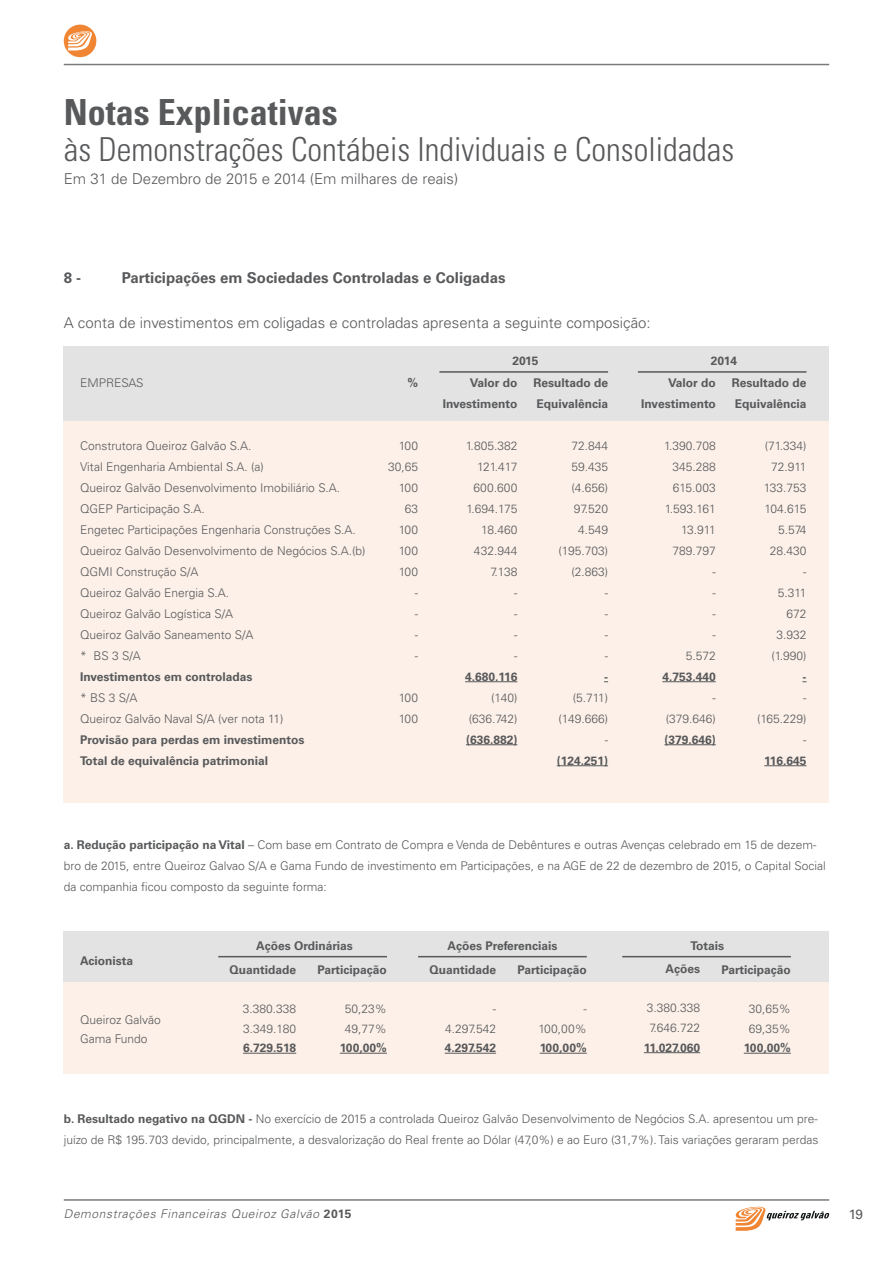
<style>
.page{position:relative;width:893px;height:1263px;background:#fff}
.page>*{position:absolute;margin:0;border:0;box-sizing:border-box;transform-origin:0 0}
.t1{font:700 condensed 36px "Univers";color:#58595b}
.t2{font:300 condensed 33px "Univers";color:#58595b}
.t3{font:300 15px "Univers";color:#58595b}
.t4{font:700 15px "Univers";color:#58595b}
.t5{font:13.5px "Univers";color:#58595b}
.t6{font:300 12px/21px "Univers";color:#58595b;text-align:right}
.t7{font:700 12px/21px "Univers";color:#58595b}
.t8{font:italic 300 12px "Univers";letter-spacing:.05em;color:#58595b}
.s1{font-weight:700}
.s2{font-weight:700;font-style:normal}
</style>
<div class="page">
<svg style="left:735px;top:1207px;width:94px;height:24px"></svg>
<hr style="left:64px;top:1199px;width:765px;height:2px;background:#58595b">
<hr style="left:64px;top:64px;width:765px;height:1px;background:#58595b">
<div style="left:64px;top:25px;width:32px;height:32px;background:#f08534;border-radius:50%"></div>
<svg style="left:68px;top:31px;width:24px;height:20px"></svg>
<div style="left:64px;top:347px;width:765px;height:456px;background:#fcf0e8"></div>
<div style="left:64px;top:347px;width:765px;height:74px;background:#e3e3e3"></div>
<hr style="left:465px;top:681px;width:52px;height:1px;background:#58595b">
<hr style="left:466px;top:744px;width:51px;height:1px;background:#58595b">
<hr style="left:557px;top:765px;width:51px;height:1px;background:#58595b">
<hr style="left:439px;top:371px;width:169px;height:2px;background:#58595b">
<hr style="left:662px;top:681px;width:54px;height:1px;background:#58595b">
<hr style="left:664px;top:744px;width:52px;height:1px;background:#58595b">
<hr style="left:764px;top:765px;width:42px;height:1px;background:#58595b">
<hr style="left:638px;top:371px;width:168px;height:2px;background:#58595b">
<div style="left:64px;top:931px;width:765px;height:143px;background:#fcf0e8"></div>
<div style="left:64px;top:931px;width:765px;height:51px;background:#e3e3e3"></div>
<hr style="left:243px;top:1053px;width:53px;height:1px;background:#58595b">
<hr style="left:340px;top:1053px;width:47px;height:1px;background:#58595b">
<hr style="left:218px;top:956px;width:169px;height:1px;background:#58595b">
<hr style="left:644px;top:1052px;width:56px;height:1px;background:#58595b">
<hr style="left:744px;top:1053px;width:47px;height:1px;background:#58595b">
<hr style="left:622px;top:956px;width:169px;height:1px;background:#58595b">
<hr style="left:445px;top:1053px;width:51px;height:1px;background:#58595b">
<hr style="left:540px;top:1053px;width:47px;height:1px;background:#58595b">
<hr style="left:418px;top:956px;width:169px;height:1px;background:#58595b">
<h1 class="t1" style="left:64px;top:90px;width:275px">Notas Explicativas</h1>
<h2 class="t2" style="left:64px;top:130px;width:672px">às Demonstrações Contábeis Individuais e Consolidadas</h2>
<p class="t3" style="left:64px;top:169px;width:396px">Em 31 de Dezembro de 2015 e 2014 (Em milhares de reais)</p>
<p class="t4" style="left:64px;top:269px;width:19px">8 -</p>
<p class="t4" style="left:122px;top:269px;width:385px">Participações em Sociedades Controladas e Coligadas</p>
<p class="t3" style="left:64px;top:314px;width:588px">A conta de investimentos em coligadas e controladas apresenta a seguinte composição:</p>
<p class="t7" style="left:512px;top:351px;width:28px">2015</p>
<p class="t7" style="left:711px;top:351px;width:28px">2014</p>
<p class="t6" style="left:80px;top:372px;width:65px">EMPRESAS</p>
<p class="t6" style="left:80px;top:435px;width:287px;text-align:left">Construtora Queiroz Galvão S.A.<br>Vital Engenharia Ambiental S.A. (a)<br>Queiroz Galvão Desenvolvimento Imobiliário S.A.<br>QGEP Participação S.A.<br>Engetec Participações Engenharia Construções S.A.<br>Queiroz Galvão Desenvolvimento de Negócios S.A.(b)<br>QGMI Construção S/A<br>Queiroz Galvão Energia S.A.<br>Queiroz Galvão Logística S/A<br>Queiroz Galvão Saneamento S/A<br>* BS 3 S/A</p>
<p class="t7" style="left:80px;top:666px;width:174px">Investimentos em controladas</p>
<p class="t6" style="left:80px;top:687px;width:205px;text-align:left">* BS 3 S/A<br>Queiroz Galvão Naval S/A (ver nota 11)</p>
<p class="t7" style="left:80px;top:729px;width:226px">Provisão para perdas em investimentos<br>Total de equivalência patrimonial</p>
<p class="t7" style="left:407px;top:372px;width:12px">%</p>
<p class="t6" style="left:388px;top:435px;width:32px">100<br>30,65<br>100<br>63<br>100<br>100<br>100<br>-<br>-<br>-<br>-</p>
<p class="t6" style="left:399px;top:687px;width:21px;text-align:left">100<br>100</p>
<p class="t7" style="left:443px;top:372px;width:76px;text-align:right">Valor do<br>Investimento</p>
<p class="t6" style="left:466px;top:435px;width:53px">1.805.382<br>121.417<br>600.600<br>1.694.175<br>18.460<br>432.944<br>7.138<br>-<br>-<br>-<br>-</p>
<p class="t7" style="left:465px;top:666px;width:54px">4.680.116</p>
<p class="t6" style="left:469px;top:687px;width:50px">(140) (636.742)</p>
<p class="t7" style="left:466px;top:729px;width:53px">(636.882)</p>
<p class="t7" style="left:533px;top:372px;width:76px">Resultado de<br>Equivalência</p>
<p class="t6" style="left:559px;top:435px;width:51px">72.844<br>59.435 (4.656)<br>97.520<br>4.549 (195.703) (2.863)<br>-<br>-<br>-<br>-</p>
<p class="t7" style="left:604px;top:666px;width:5px">-</p>
<p class="t6" style="left:559px;top:687px;width:51px">(5.711) (149.666) -</p>
<p class="t7" style="left:557px;top:750px;width:53px">(124.251)</p>
<p class="t7" style="left:641px;top:372px;width:76px;text-align:right">Valor do<br>Investimento</p>
<p class="t6" style="left:664px;top:435px;width:53px">1.390.708<br>345.288<br>615.003<br>1.593.161<br>13.911<br>789.797<br>-<br>-<br>-<br>-<br>5.572</p>
<p class="t7" style="left:662px;top:666px;width:55px">4.753.440</p>
<p class="t6" style="left:666px;top:687px;width:52px">- (379.646)</p>
<p class="t7" style="left:664px;top:729px;width:53px">(379.646)</p>
<p class="t7" style="left:732px;top:372px;width:76px">Resultado de<br>Equivalência</p>
<p class="t6" style="left:764px;top:435px;width:44px">(71.334)<br>72.911<br>133.753<br>104.615<br>5.574<br>28.430 -<br>5.311<br>672<br>3.932 (1.990)</p>
<p class="t7" style="left:802px;top:666px;width:5px">-</p>
<p class="t6" style="left:757px;top:687px;width:51px">- (165.229) -</p>
<p class="t7" style="left:764px;top:750px;width:44px">116.645</p>
<p class="t6" style="left:64px;top:835px;width:763px;text-align:left"><span class="s1">a. Redução participação na Vital</span> – Com base em Contrato de Compra e Venda de Debêntures e outras Avenças celebrado em 15 de dezem&shy;bro de 2015, entre Queiroz Galvao S/A e Gama Fundo de investimento em Participações, e na AGE de 22 de dezembro de 2015, o Capital Social da companhia ficou composto da seguinte forma:</p>
<p class="t7" style="left:80px;top:950px;width:55px">Acionista</p>
<p class="t6" style="left:80px;top:1009px;width:82px;line-height:19.5px;text-align:left">Queiroz Galvão<br>Gama Fundo</p>
<p class="t7" style="left:256px;top:935px;width:98px">Ações Ordinárias</p>
<p class="t7" style="left:230px;top:959px;width:68px">Quantidade</p>
<p class="t6" style="left:243px;top:999px;width:55px;line-height:19.5px;text-align:left">3.380.338<br>3.349.180</p>
<p class="t7" style="left:243px;top:1037px;width:55px">6.729.518</p>
<p class="t7" style="left:318px;top:959px;width:71px">Participação</p>
<p class="t6" style="left:345px;top:999px;width:44px;line-height:19.5px;text-align:left">50,23%<br>49,77%</p>
<p class="t7" style="left:340px;top:1037px;width:49px">100,00%</p>
<p class="t7" style="left:447px;top:935px;width:112px">Ações Preferenciais</p>
<p class="t7" style="left:429px;top:959px;width:68px">Quantidade</p>
<p class="t6" style="left:445px;top:999px;width:52px;line-height:19.5px">-<br>4.297.542</p>
<p class="t7" style="left:445px;top:1037px;width:53px">4.297.542</p>
<p class="t7" style="left:517px;top:959px;width:71px">Participação</p>
<p class="t6" style="left:538px;top:999px;width:50px;line-height:19.5px">-<br>100,00%</p>
<p class="t7" style="left:540px;top:1037px;width:49px">100,00%</p>
<p class="t7" style="left:691px;top:935px;width:35px">Totais</p>
<p class="t7" style="left:665px;top:959px;width:36px">Ações</p>
<p class="t6" style="left:647px;top:998px;width:55px;line-height:19.5px;text-align:left">3.380.338<br>7.646.722</p>
<p class="t7" style="left:644px;top:1037px;width:58px">11.027.060</p>
<p class="t7" style="left:722px;top:959px;width:71px">Participação</p>
<p class="t6" style="left:749px;top:999px;width:44px;line-height:19.5px;text-align:left">30,65%<br>69,35%</p>
<p class="t7" style="left:744px;top:1037px;width:49px">100,00%</p>
<p class="t6" style="left:64px;top:1109px;width:756px;text-align:left"><span class="s1">b. Resultado negativo na QGDN -</span> No exercício de 2015 a controlada Queiroz Galvão Desenvolvimento de Negócios S.A. apresentou um pre&shy;juízo de R$ 195.703 devido, principalmente, a desvalorização do Real frente ao Dólar (47,0%) e ao Euro (31,7%). Tais variações geraram perdas</p>
<p class="t8" style="left:64px;top:1207px;width:289px">Demonstrações Financeiras Queiroz Galvão <span class="s2">2015</span></p>
<p class="t5" style="left:849px;top:1206px;width:16px">19</p>
</div>
